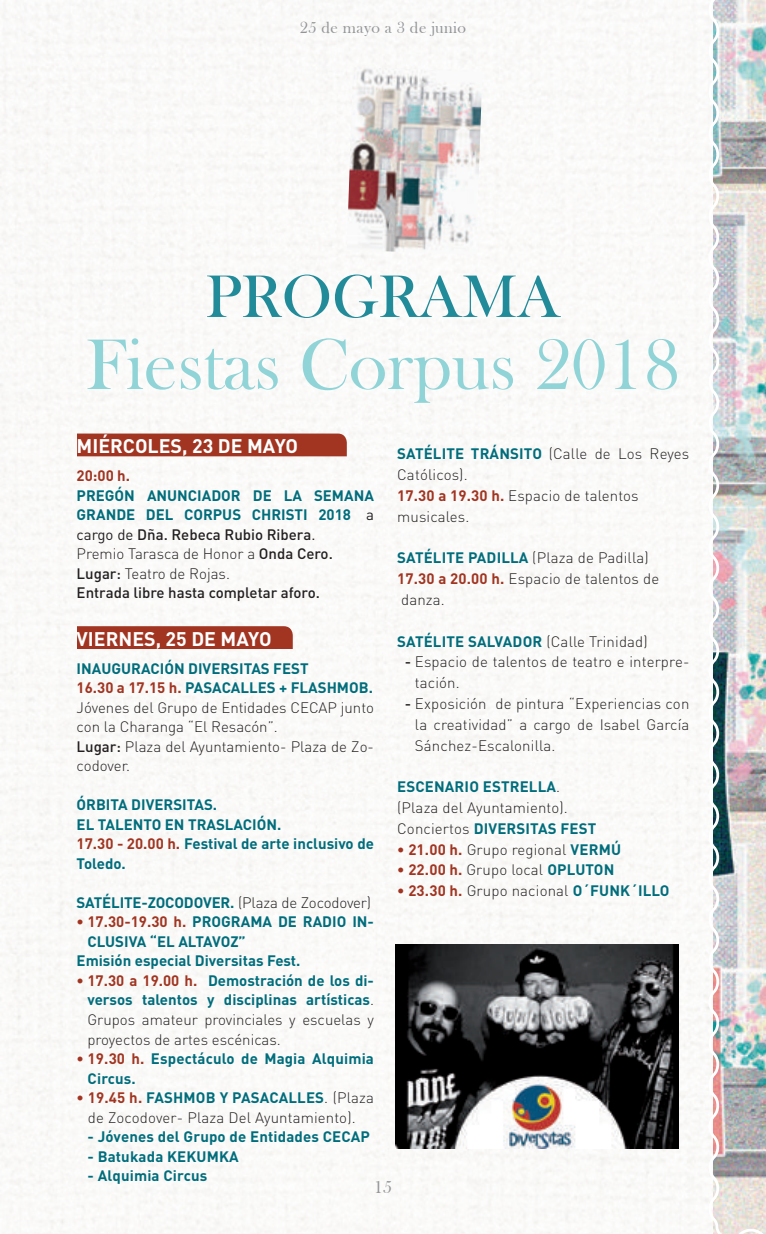
<style>
.page{position:relative;width:766px;height:1234px;background:#fff}
.page>*{position:absolute;margin:0;border:0;box-sizing:border-box;transform-origin:0 0}
.t1{font:74.1px "Bask Old Face";color:#90d4d7}
.t2{font:62.1px "Bask Old Face";color:#228b9a}
.t3{font:700 19.5px "DIN";color:#fff}
.t4{font:18px "Bask Old Face";color:#939598}
.t5{font:16.5px "Bask Old Face";letter-spacing:.025em;color:#939598}
.t6{font:300 15px/19.5px "DIN";letter-spacing:.01em;color:#231f20}
.t7{font:700 15px/19.5px "DIN";color:#006d7c}
.t8{font:500 15px/19.5px "DIN";color:#231f20}
.t9{font:700 15px "DIN";color:#a13521}
.s1{font-weight:700;color:#006d7c}
.s2{font-weight:400}
.s3{font-weight:300}
.s4{font-weight:700;color:#a13521}
.s5{font-weight:500}
.s6{color:#a13521}
.s7{font-weight:300;color:#231f20}
</style>
<div class="page">
<img style="left:1px;top:0;width:703px;height:1233px">
<img style="left:0;top:0;width:1px;height:1233px">
<div style="left:77px;top:433px;width:270px;height:23px;background:#a13521"></div>
<div style="left:77px;top:626px;width:216px;height:23px;background:#a13521"></div>
<img style="left:395px;top:944px;width:283px;height:204px">
<img style="left:346px;top:67px;width:136px;height:187px">
<img style="left:704px;top:0;width:61px;height:1233px">
<p class="t5" style="left:300px;top:18px;width:168px">25 de mayo a 3 de junio</p>
<h2 class="t2" style="left:205px;top:262px;width:356px">PROGRAMA</h2>
<h1 class="t1" style="left:86px;top:323px;width:596px">Fiestas Corpus 2018</h1>
<h3 class="t3" style="left:77px;top:433px;width:223px">MIÉRCOLES, 23 DE MAYO</h3>
<p class="t9" style="left:77px;top:466px;width:55px">20:00 h.</p>
<p class="t8" style="left:77px;top:485px;width:299px"><span class="s1">PREGÓN ANUNCIADOR DE LA SEMANA<br>GRANDE DEL CORPUS CHRISTI 2018</span> <span class="s2">a cargo de</span> Dña. Rebeca Rubio Ribera<span class="s2">.<br></span><span class="s3">Premio Tarasca de Honor a</span> Onda Cero.<br>Lugar: <span class="s3">Teatro de Rojas.<br></span>Entrada libre hasta completar aforo.</p>
<h3 class="t3" style="left:77px;top:625px;width:196px">VIERNES, 25 DE MAYO</h3>
<p class="t6" style="left:77px;top:658px;width:299px"><span class="s1">INAUGURACIÓN DIVERSITAS FEST<br></span><span class="s4">16.30 a 17.15 h.</span> <span class="s1">PASACALLES + FLASHMOB.<br></span>Jóvenes del Grupo de Entidades CECAP junto con la Charanga “El Resacón”.<br><span class="s5">Lugar:</span> Plaza del Ayuntamiento- Plaza de Zo&shy;codover.</p>
<p class="t7" style="left:77px;top:794px;width:299px">ÓRBITA DIVERSITAS.<br>EL TALENTO EN TRASLACIÓN.<br><span class="s6">17.30 - 20.00 h.</span> Festival de arte inclusivo de<br>Toledo.</p>
<p class="t7" style="left:77px;top:891px;width:296px">SATÉLITE-ZOCODOVER. <span class="s7">(Plaza de Zocodover)</span></p>
<p class="t7" style="left:77px;top:911px;width:299px"><span class="s6">• 17.30-19.30 h.</span> PROGRAMA DE RADIO IN-</p>
<p class="t7" style="left:87px;top:930px;width:160px">CLUSIVA “EL ALTAVOZ”</p>
<p class="t7" style="left:77px;top:950px;width:225px">Emisión especial Diversitas Fest.</p>
<p class="t6" style="left:87px;top:970px;width:288px;text-align:justify;text-indent:-11px"><span class="s4">• 17.30 a 19.00 h.</span> <span class="s1">Demostración de los di&shy;versos talentos y disciplinas artísticas</span>.<br>Grupos amateur provinciales y escuelas y proyectos de artes escénicas.</p>
<p class="t7" style="left:88px;top:1047px;width:288px;text-indent:-11px"><span class="s6">• 19.30 h.</span> Espectáculo de Magia Alquimia<br>Circus.</p>
<p class="t6" style="left:77px;top:1087px;width:299px;text-align:center"><span class="s4">• 19.45 h.</span> <span class="s1">FASHMOB Y PASACALLES</span>. (Plaza de Zocodover- Plaza Del Ayuntamiento).</p>
<p class="t7" style="left:87px;top:1125px;width:284px">- Jóvenes del Grupo de Entidades CECAP</p>
<p class="t7" style="left:87px;top:1145px;width:153px">- Batukada KEKUMKA</p>
<p class="t7" style="left:87px;top:1164px;width:121px">- Alquimia Circus</p>
<p class="t6" style="left:397px;top:443px;width:293px;line-height:20.7px"><span class="s1">SATÉLITE TRÁNSITO</span> (Calle de Los Reyes<br>Católicos).<br><span class="s4">17.30 a 19.30 h.</span> Espacio de talentos musicales.</p>
<p class="t6" style="left:397px;top:547px;width:263px;line-height:20.9px"><span class="s1">SATÉLITE PADILLA</span> (Plaza de Padilla)<br><span class="s4">17.30 a 20.00 h.</span> Espacio de talentos de danza.</p>
<p class="t7" style="left:397px;top:630px;width:252px">SATÉLITE SALVADOR <span class="s7">(Calle Trinidad)</span></p>
<p class="t6" style="left:415px;top:651px;width:276px;line-height:20.7px;text-indent:-10px"><span class="s5">-</span> Espacio de talentos de teatro e interpre&shy;tación.</p>
<p class="t6" style="left:415px;top:692px;width:276px;line-height:20.9px;text-align:justify;text-indent:-10px"><span class="s5">-</span> Exposición de pintura “Experiencias con la creatividad” a cargo de Isabel García Sánchez-Escalonilla.</p>
<p class="t6" style="left:397px;top:776px;width:201px;line-height:20.9px"><span class="s1">ESCENARIO ESTRELLA</span>. (Plaza del Ayuntamiento).<br>Conciertos <span class="s1">DIVERSITAS FEST</span></p>
<p class="t6" style="left:397px;top:839px;width:225px"><span class="s4">• 21.00 h.</span> Grupo regional <span class="s1">VERMÚ</span></p>
<p class="t6" style="left:397px;top:859px;width:219px"><span class="s4">• 22.00 h.</span> Grupo local <span class="s1">OPLUTON</span></p>
<p class="t6" style="left:397px;top:880px;width:274px"><span class="s4">• 23.30 h.</span> Grupo nacional <span class="s1">O´FUNK´ILLO</span></p>
<p class="t4" style="left:374px;top:1176px;width:19px">15</p>
</div>
